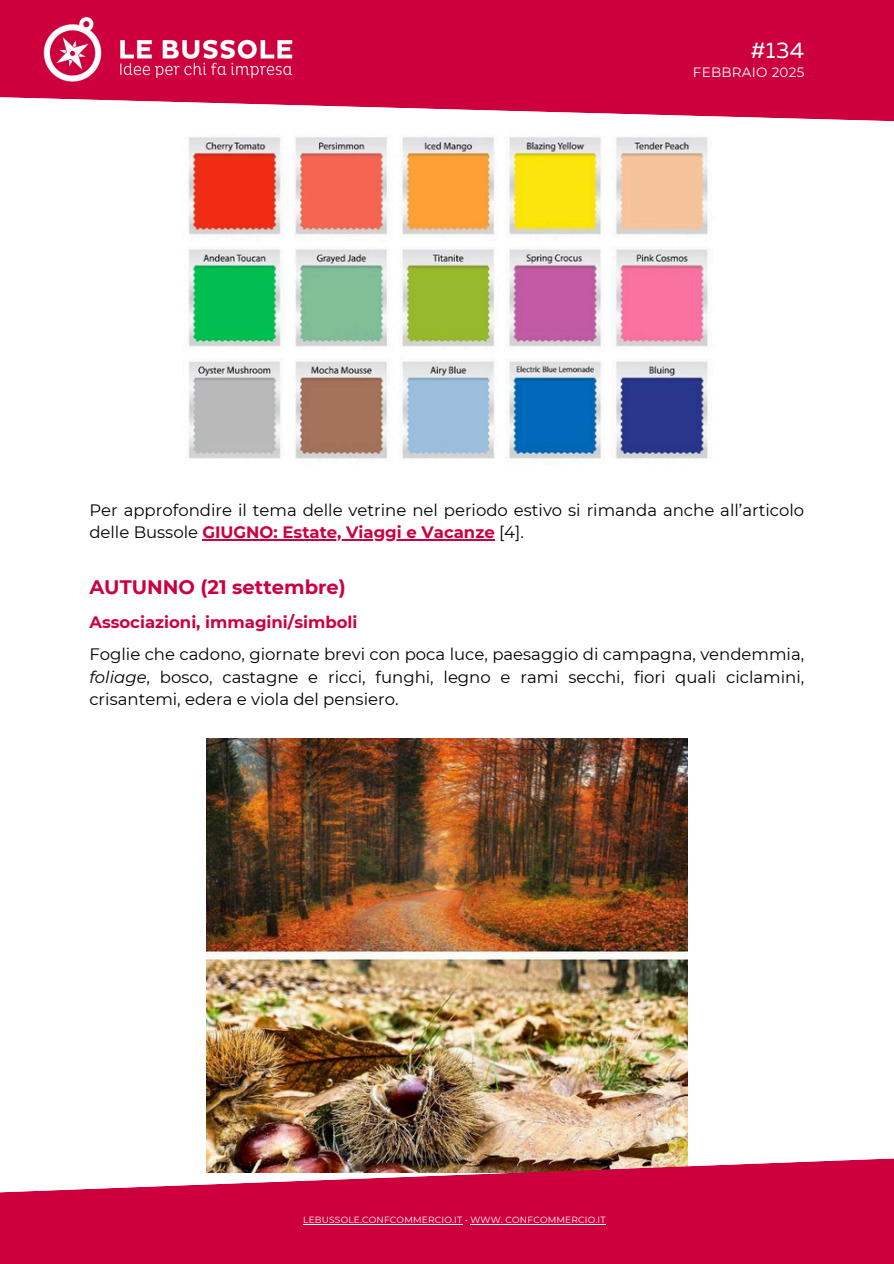
<style>
.page{position:relative;width:894px;height:1264px;background:#fff}
.page>*{position:absolute;margin:0;border:0;box-sizing:border-box;transform-origin:0 0}
.t1{font:22.5px "Muller";color:#fff}
.t2{font:700 19.5px "Montserrat";color:#cd003d}
.t3{font:16.5px/22.5px "Montserrat";color:#000}
.t4{font:700 16.5px "Montserrat";color:#cd003d}
.t5{font:13.5px "Montserrat";letter-spacing:.02em;color:#fff}
.t6{font:9px "Montserrat";letter-spacing:.02em;color:#fff}
.s1{font-weight:700;color:#cd003d}
.s2{font-style:italic}
</style>
<div class="page">
<img style="left:188px;top:137px;width:520px;height:322px">
<img style="left:206px;top:738px;width:481px;height:417px">
<hr style="left:202px;top:539px;width:292px;height:1px;background:#cd003d">
<svg style="left:0;top:1155px;width:893px;height:108px;background:#cb2353"></svg>
<hr style="left:303px;top:1223px;width:159px;height:1px;background:#fff">
<hr style="left:470px;top:1223px;width:135px;height:1px;background:#fff">
<svg style="left:0;top:0;width:893px;height:121px;background:#d32156"></svg>
<img style="left:30px;top:3px;width:279px;height:93px">
<h1 class="t1" style="left:750px;top:41px;width:55px">#134</h1>
<h1 class="t5" style="left:692px;top:64px;width:113px">FEBBRAIO 2025</h1>
<h4 class="t3" style="left:89px;top:498px;width:716px">Per approfondire il tema delle vetrine nel periodo estivo si rimanda anche all’articolo delle Bussole <span class="s1">GIUGNO: Estate, Viaggi e Vacanze</span> [4].</h4>
<p class="t2" style="left:89px;top:575px;width:258px">AUTUNNO (21 settembre)</p>
<p class="t4" style="left:89px;top:611px;width:269px">Associazioni, immagini/simboli</p>
<p class="t3" style="left:89px;top:643px;width:716px;text-align:justify">Foglie che cadono, giornate brevi con poca luce, paesaggio di campagna, vendemmia, <span class="s2">foliage</span>, bosco, castagne e ricci, funghi, legno e rami secchi, fiori quali ciclamini, crisantemi, edera e viola del pensiero.</p>
<h3 class="t6" style="left:303px;top:1214px;width:304px">LEBUSSOLE.CONFCOMMERCIO.IT • WWW. CONFCOMMERCIO.IT</h3>
</div>
